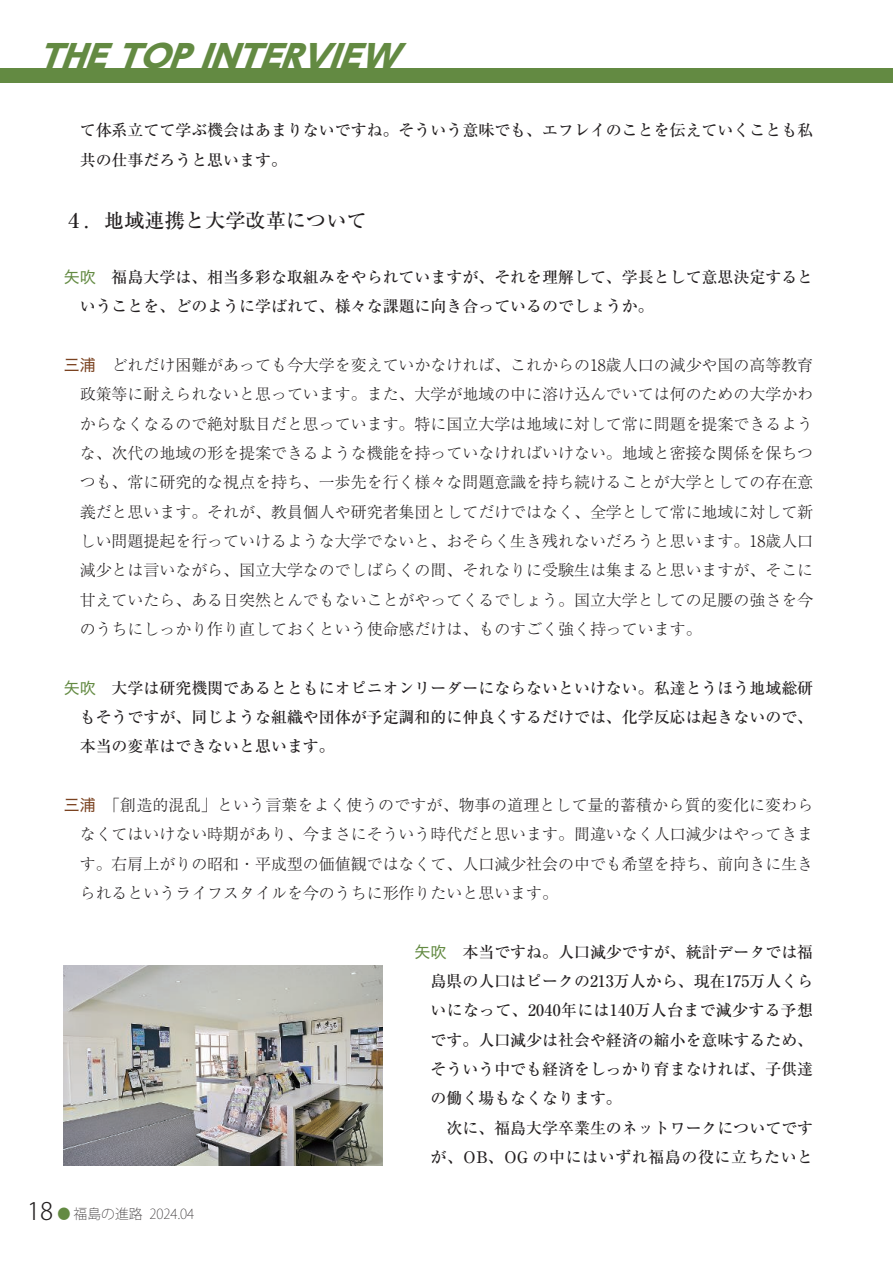
<style>
.page{position:relative;width:893px;height:1263px;background:#fff}
.page>*{position:absolute;margin:0;border:0;box-sizing:border-box;transform-origin:0 0}
.t1{font:italic 800 31.05px "UD Shin Go Pro";color:#638a42;scale:1.06 1}
.t2{font:500 20.25px "Ryumin Pr 6";color:#231f20}
.t3{font:300 15.9px/29.2px "Ryumin Pr 6";color:#231f20;text-align:justify}
.t4{font:500 15.9px/29.2px "Ryumin Pr 6";color:#231f20}
.t5{font:500 15.9px "Ryumin Pr 6";letter-spacing:.02em;color:#231f20}
.t6{font:500 15.9px "Ryumin Pr 6";letter-spacing:.035em;color:#231f20}
.t7{font:200 13.8px "Koz Go Pro";color:#231f20}
.s1{font-family:"Hira Kaku Std W4";font-weight:400;color:#638a42}
.s2{font-family:"Hira Kaku Std W4";font-weight:400;color:#7a4220}
.s3{font-weight:300;font-size:23.85px}
.s4{color:#638a42}
</style>
<div class="page">
<div style="left:0;top:68px;width:893px;height:15px;background:#638a42"></div>
<img style="left:64px;top:965px;width:319px;height:200px">
<h1 class="t1" style="left:38px;top:31px;width:358px">THETOPINTERVIEW</h1>
<p class="t4" style="left:80px;top:115px;width:735px">て体系立てて学ぶ機会はあまりないですね。そういう意味でも、エフレイのことを伝えていくことも私共の仕事だろうと思います。</p>
<p class="t2" style="left:64px;top:205px;width:304px">４．地域連携と大学改革について</p>
<p class="t4" style="left:80px;top:262px;width:735px;text-indent:-16px"><span class="s1">矢吹　</span>福島大学は、相当多彩な取組みをやられていますが、それを理解して、学長として意思決定するということを、どのように学ばれて、様々な課題に向き合っているのでしょうか。</p>
<p class="t3" style="left:80px;top:350px;width:735px;text-indent:-16px"><span class="s2">三浦　</span>どれだけ困難があっても今大学を変えていかなければ、これからの18歳人口の減少や国の高等教育政策等に耐えられないと思っています。また、大学が地域の中に溶け込んでいては何のための大学かわからなくなるので絶対駄目だと思っています。特に国立大学は地域に対して常に問題を提案できるような、次代の地域の形を提案できるような機能を持っていなければいけない。地域と密接な関係を保ちつつも、常に研究的な視点を持ち、一歩先を行く様々な問題意識を持ち続けることが大学としての存在意義だと思います。それが、教員個人や研究者集団としてだけではなく、全学として常に地域に対して新しい問題提起を行っていけるような大学でないと、おそらく生き残れないだろうと思います。18歳人口減少とは言いながら、国立大学なのでしばらくの間、それなりに受験生は集まると思いますが、そこに甘えていたら、ある日突然とんでもないことがやってくるでしょう。国立大学としての足腰の強さを今のうちにしっかり作り直しておくという使命感だけは、ものすごく強く持っています。</p>
<p class="t4" style="left:80px;top:672px;width:735px;text-align:justify;text-indent:-16px"><span class="s1">矢吹　</span>大学は研究機関であるとともにオピニオンリーダーにならないといけない。私達とうほう地域総研もそうですが、同じような組織や団体が予定調和的に仲良くするだけでは、化学反応は起きないので、本当の変革はできないと思います。</p>
<p class="t3" style="left:80px;top:789px;width:735px;text-indent:-16px"><span class="s2">三浦　</span>「創造的混乱」という言葉をよく使うのですが、物事の道理として量的蓄積から質的変化に変わらなくてはいけない時期があり、今まさにそういう時代だと思います。間違いなく人口減少はやってきます。右肩上がりの昭和・平成型の価値観ではなくて、人口減少社会の中でも希望を持ち、前向きに生きられるというライフスタイルを今のうちに形作りたいと思います。</p>
<p class="t7" style="left:27px;top:1205px;width:168px"><span class="s3">18</span> <span class="s4">●</span> 福島の進路 2024.04</p>
<p class="t4" style="left:415px;top:936px;width:400px"><span class="s1">矢吹　</span>本当ですね。人口減少ですが、統計データでは福</p>
<p class="t4" style="left:431px;top:966px;width:384px">島県の人口はピークの213万人から、現在175万人くら</p>
<p class="t5" style="left:431px;top:998px;width:384px">いになって、2040年には140万人台まで減少する予想</p>
<p class="t4" style="left:431px;top:1024px;width:384px">です。人口減少は社会や経済の縮小を意味するため、</p>
<p class="t4" style="left:431px;top:1054px;width:384px">そういう中でも経済をしっかり育まなければ、子供達</p>
<p class="t4" style="left:431px;top:1083px;width:193px">の働く場もなくなります。</p>
<p class="t4" style="left:415px;top:1112px;width:400px">　　次に、福島大学卒業生のネットワークについてです</p>
<p class="t6" style="left:431px;top:1144px;width:384px">が、OB、OG の中にはいずれ福島の役に立ちたいと</p>
</div>
